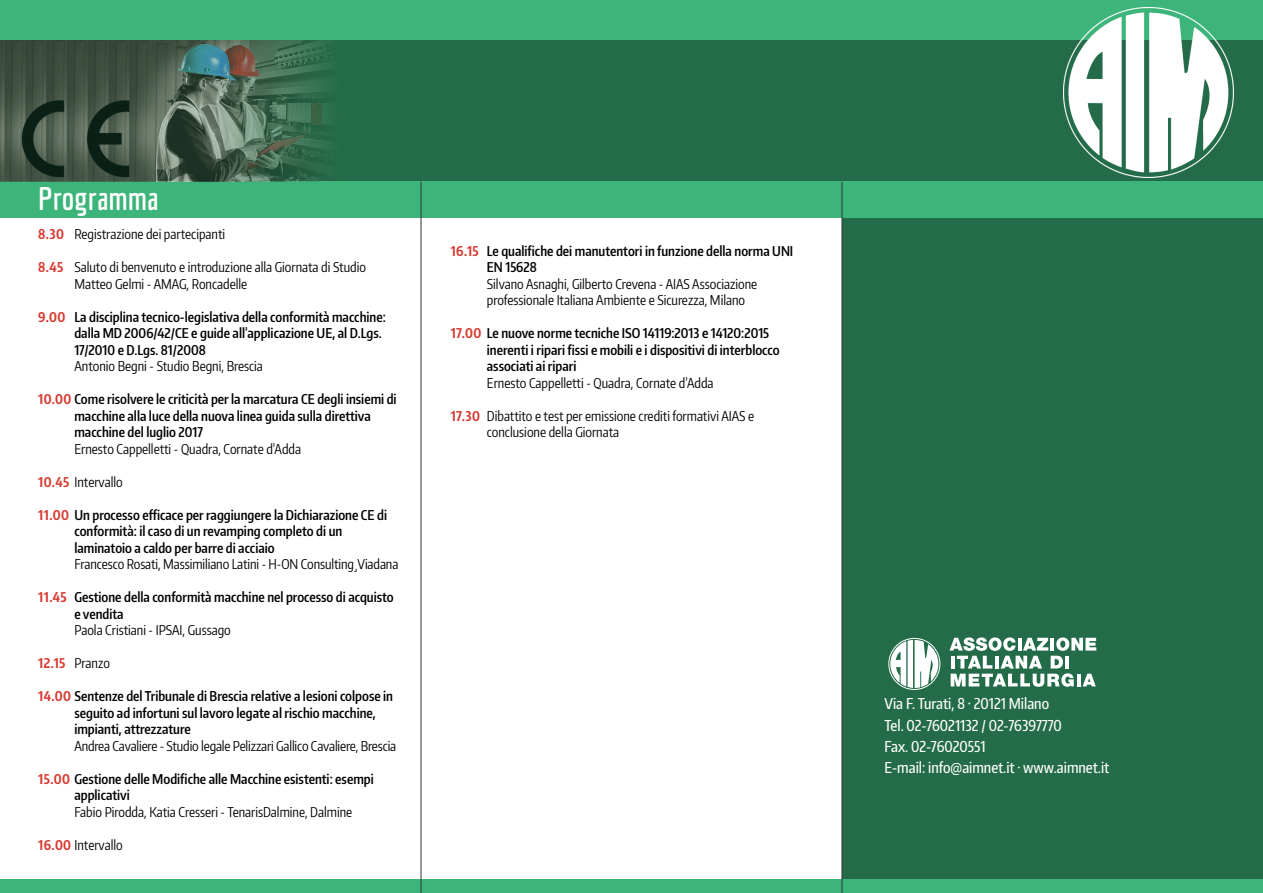
<style>
.page{position:relative;width:1263px;height:893px;background:#3db47a}
.page>*{position:absolute;margin:0;border:0;box-sizing:border-box;transform-origin:0 0}
.t1{font:700 31.5px "Economica";color:#fff}
.t2{font:500 15px "Encode Sans Compressed";color:#fff}
.t3{font:600 13.5px/16.5px "Encode Sans Compressed";color:#000}
.t4{font:13.5px/16.5px "Encode Sans Compressed";color:#000}
.s1{font-weight:700;color:#d73b32}
</style>
<div class="page">
<div style="left:0;top:218px;width:842px;height:660px;background:#fff"></div>
<div style="left:842px;top:218px;width:421px;height:660px;background:#246c49"></div>
<hr style="left:421px;top:182px;width:1px;height:711px;background:#333233">
<hr style="left:842px;top:182px;width:1px;height:711px;background:#333233">
<div style="left:0;top:40px;width:1263px;height:141px;background:#246c49"></div>
<img style="left:1063px;top:7px;width:170px;height:171px">
<img style="left:0;top:40px;width:330px;height:141px">
<svg style="left:949px;top:637px;width:147px;height:50px"></svg>
<svg style="left:890px;top:640px;width:48px;height:48px"></svg>
<div style="left:889px;top:638px;width:51px;height:52px;border:1px solid #fff;border-radius:50%"></div>
<p class="t1" style="left:38px;top:180px;width:122px">Programma</p>
<p class="t4" style="left:38px;top:226px;width:188px"><span class="s1">8.30</span> Registrazione dei partecipanti</p>
<p class="t4" style="left:38px;top:259px;width:329px"><span class="s1">8.45</span> Saluto di benvenuto e introduzione alla Giornata di Studio</p>
<p class="t4" style="left:74px;top:275px;width:174px">Matteo Gelmi - AMAG, Roncadelle</p>
<p class="t3" style="left:74px;top:308px;width:313px;text-indent:-36px"><span class="s1">9.00</span> La disciplina tecnico-legislativa della conformità macchine: dalla MD 2006/42/CE e guide all’applicazione UE, al D.Lgs.<br>17/2010 e D.Lgs. 81/2008</p>
<p class="t4" style="left:74px;top:358px;width:190px">Antonio Begni - Studio Begni, Brescia</p>
<p class="t3" style="left:38px;top:391px;width:360px"><span class="s1">10.00</span> Come risolvere le criticità per la marcatura CE degli insiemi di</p>
<p class="t3" style="left:74px;top:407px;width:298px">macchine alla luce della nuova linea guida sulla direttiva macchine del luglio 2017</p>
<p class="t4" style="left:74px;top:440px;width:228px">Ernesto Cappelletti - Quadra, Cornate d’Adda</p>
<p class="t4" style="left:38px;top:473px;width:86px"><span class="s1">10.45</span> Intervallo</p>
<p class="t3" style="left:38px;top:506px;width:350px"><span class="s1">11.00</span> Un processo efficace per raggiungere la Dichiarazione CE di</p>
<p class="t3" style="left:74px;top:523px;width:269px">conformità: il caso di un revamping completo di un laminatoio a caldo per barre di acciaio</p>
<p class="t4" style="left:74px;top:556px;width:325px">Francesco Rosati, Massimiliano Latini - H-ON Consulting¸Viadana</p>
<p class="t3" style="left:74px;top:589px;width:321px;text-indent:-36px"><span class="s1">11.45</span> Gestione della conformità macchine nel processo di acquisto e vendita</p>
<p class="t4" style="left:74px;top:622px;width:158px">Paola Cristiani - IPSAI, Gussago</p>
<p class="t4" style="left:38px;top:655px;width:73px"><span class="s1">12.15</span> Pranzo</p>
<p class="t3" style="left:38px;top:688px;width:356px"><span class="s1">14.00</span> Sentenze del Tribunale di Brescia relative a lesioni colpose in</p>
<p class="t3" style="left:74px;top:704px;width:303px">seguito ad infortuni sul lavoro legate al rischio macchine, impianti, attrezzature</p>
<p class="t4" style="left:74px;top:737px;width:323px">Andrea Cavaliere - Studio legale Pelizzari Gallico Cavaliere, Brescia</p>
<p class="t3" style="left:74px;top:770px;width:301px;text-indent:-36px"><span class="s1">15.00</span> Gestione delle Modifiche alle Macchine esistenti: esempi applicativi</p>
<p class="t4" style="left:74px;top:803px;width:279px">Fabio Pirodda, Katia Cresseri - TenarisDalmine, Dalmine</p>
<p class="t4" style="left:38px;top:836px;width:86px"><span class="s1">16.00</span> Intervallo</p>
<p class="t3" style="left:487px;top:242px;width:308px;text-indent:-36px"><span class="s1">16.15</span> Le qualifiche dei manutentori in funzione della norma UNI<br>EN 15628</p>
<p class="t4" style="left:487px;top:275px;width:272px">Silvano Asnaghi, Gilberto Crevena - AIAS Associazione professionale Italiana Ambiente e Sicurezza, Milano</p>
<p class="t3" style="left:487px;top:325px;width:294px;text-indent:-36px"><span class="s1">17.00</span> Le nuove norme tecniche ISO 14119:2013 e 14120:2015 inerenti i ripari fissi e mobili e i dispositivi di interblocco associati ai ripari</p>
<p class="t4" style="left:487px;top:374px;width:228px">Ernesto Cappelletti - Quadra, Cornate d’Adda</p>
<p class="t4" style="left:487px;top:407px;width:269px;text-indent:-36px"><span class="s1">17.30</span> Dibattito e test per emissione crediti formativi AIAS e conclusione della Giornata</p>
<p class="t2" style="left:884px;top:694px;width:166px">Via F. Turati, 8 · 20121 Milano</p>
<p class="t2" style="left:884px;top:715px;width:179px">Tel. 02-76021132 / 02-76397770</p>
<p class="t2" style="left:884px;top:736px;width:103px">Fax. 02-76020551</p>
<p class="t2" style="left:884px;top:757px;width:226px">E-mail: info@aimnet.it · www.aimnet.it</p>
</div>
